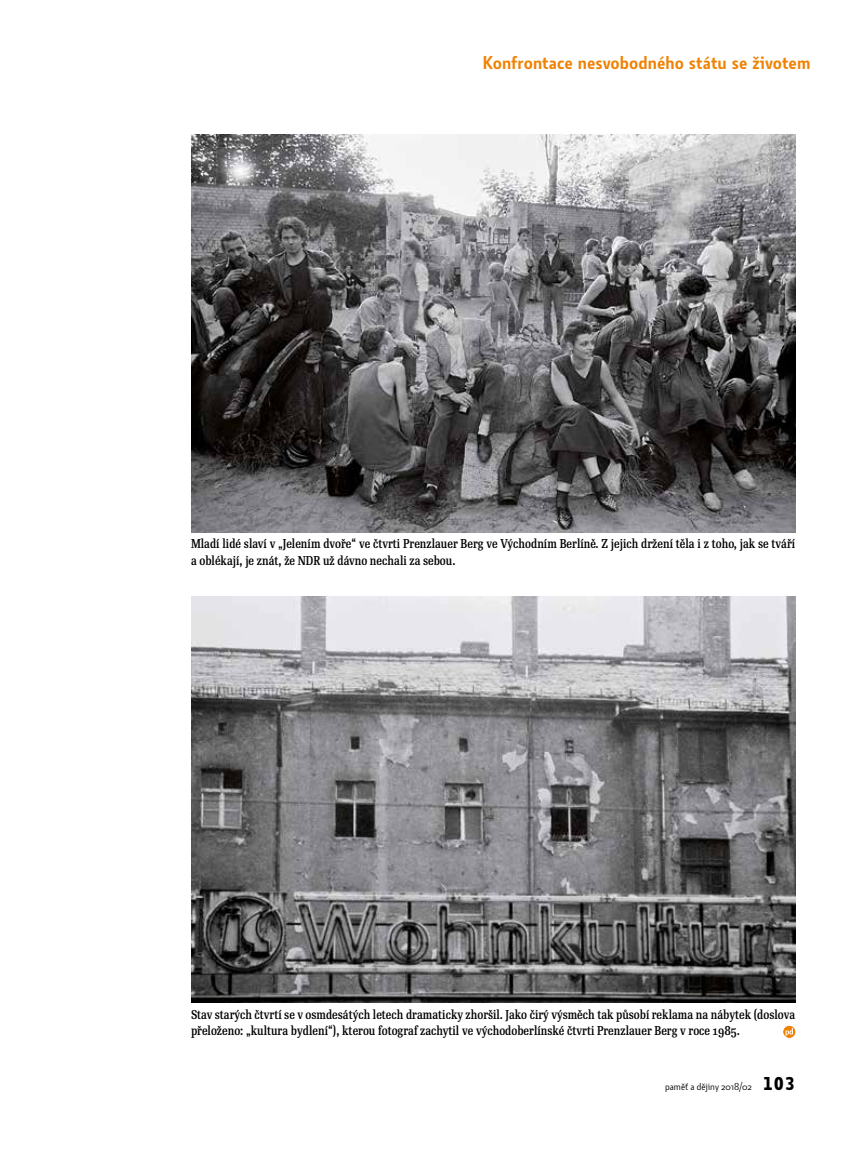
<style>
.page{position:relative;width:859px;height:1149px;background:#fff}
.page>*{position:absolute;margin:0;border:0;box-sizing:border-box;transform-origin:0 0}
.t1{font:600 18px "Botanika Std";color:#f08100}
.t2{font:500 12.45px/16.2px "Re Public Std Cond";color:#000}
.t3{font:9.75px "Botanika Std";color:#000}
.s1{font-family:"Botanika Mono";font-weight:700;font-size:18px}
</style>
<div class="page">
<img style="left:191px;top:135px;width:604px;height:397px">
<img style="left:191px;top:596px;width:604px;height:405px">
<svg style="left:783px;top:1025px;width:12px;height:12px"></svg>
<svg style="left:785px;top:1027px;width:8px;height:8px"></svg>
<h1 class="t1" style="left:483px;top:51px;width:329px">Konfrontace nesvobodného státu se životem</h1>
<p class="t2" style="left:191px;top:535px;width:606px">Mladí lidé slaví v „Jelením dvoře“ ve čtvrti Prenzlauer Berg ve Východním Berlíně. Z jejich držení těla i z toho, jak se tváří a oblékají, je znát, že NDR už dávno nechali za sebou.</p>
<p class="t2" style="left:191px;top:1005px;width:606px">Stav starých čtvrtí se v osmdesátých letech dramaticky zhoršil. Jako čirý výsměch tak působí reklama na nábytek (doslova přeloženo: „kultura bydlení“), kterou fotograf zachytil ve východoberlínské čtvrti Prenzlauer Berg v roce 1985.</p>
<p class="t3" style="left:665px;top:1080px;width:132px">paměť a dějiny 2018/02 <span class="s1">103</span></p>
</div>
